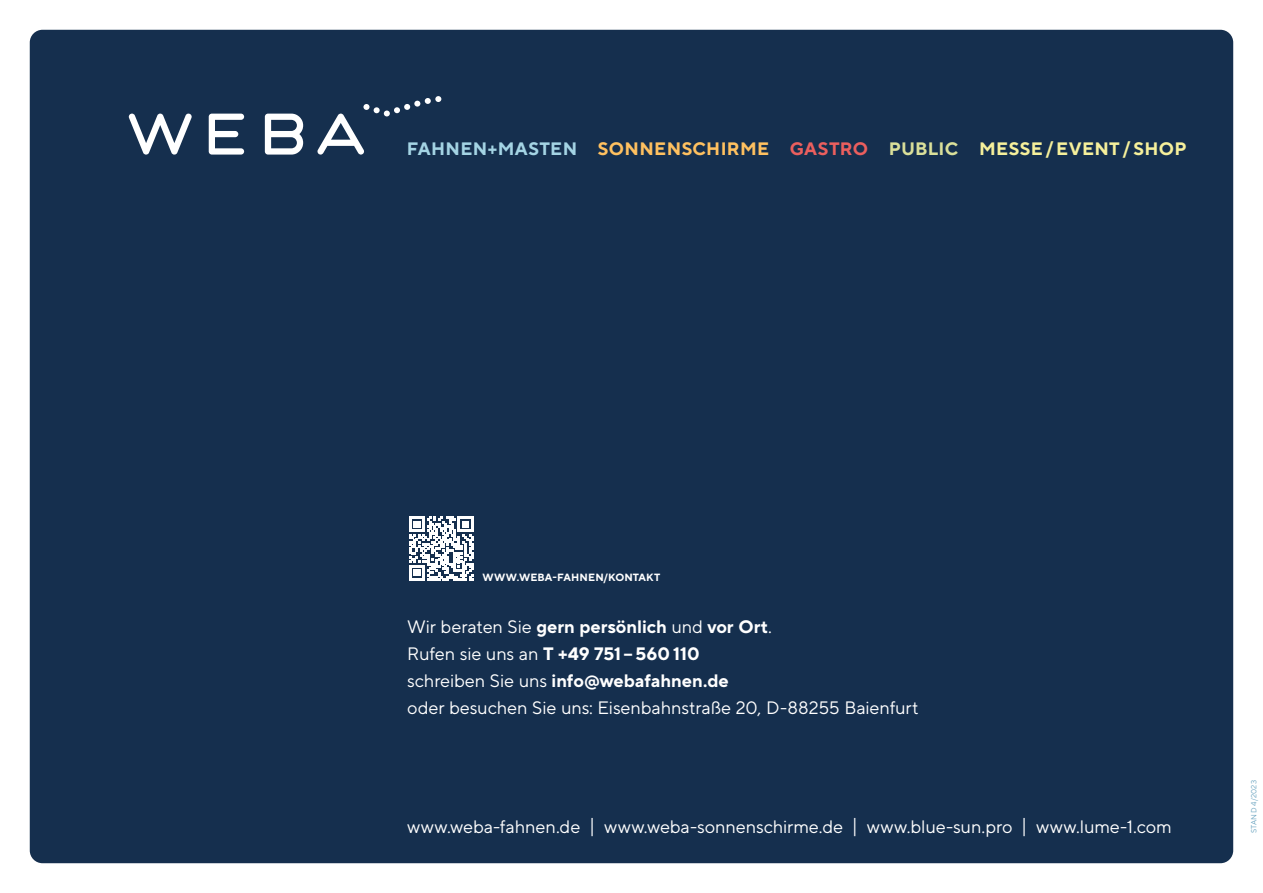
<style>
.page{position:relative;width:1263px;height:893px;background:#fff}
.page>*{position:absolute;margin:0;border:0;box-sizing:border-box;transform-origin:0 0}
.t1{font:18px/27px "TT Norms Pro";letter-spacing:-.005em;color:#fff}
.t2{font:700 18px "TT Norms Pro";letter-spacing:.02em;color:#f6f09b}
.t3{font:700 10.5px "TT Norms Pro";letter-spacing:.01em;color:#fff}
.t4{font:7.5px "TT Norms Pro";letter-spacing:.025em;color:#69a3bf}
.s1{color:#a4d4e4}
.s2{color:#ffc160}
.s3{color:#eb5f5e}
.s4{color:#dae09a}
.s5{font-weight:700}
.s6{font-size:19.8px}
</style>
<div class="page">
<div style="left:30px;top:30px;width:1203px;height:833px;background:#152f4e;border-radius:13px"></div>
<svg style="left:409px;top:517px;width:64px;height:64px"></svg>
<svg style="left:129px;top:96px;width:312px;height:59px"></svg>
<p class="t2" style="left:407px;top:137px;width:781px"><span class="s1">FAHNEN+MASTEN</span> <span class="s2">SONNENSCHIRME</span> <span class="s3">GASTRO</span> <span class="s4">PUBLIC</span> MESSE/EVENT / SHOP</p>
<p class="t3" style="left:483px;top:571px;width:179px">WWW.WEBA-FAHNEN/KONTAKT</p>
<p class="t1" style="left:407px;top:613px;width:513px">Wir beraten Sie <span class="s5">gern persönlich</span> und <span class="s5">vor Ort</span>.<br>Rufen sie uns an <span class="s5">T +49 751–560 110<br></span>schreiben Sie uns <span class="s5">info@webafahnen.de<br></span>oder besuchen Sie uns: Eisenbahnstraße 20, D-88255 Baienfurt</p>
<p class="t1" style="left:407px;top:813px;width:766px">www.weba-fahnen.de <span class="s6">|</span> www.weba-sonnenschirme.de <span class="s6">|</span> www.blue-sun.pro <span class="s6">|</span> www.lume-1.com</p>
<p class="t4" style="left:1249px;top:833px;width:55px;rotate:-90deg">STAND 4/2023</p>
</div>
